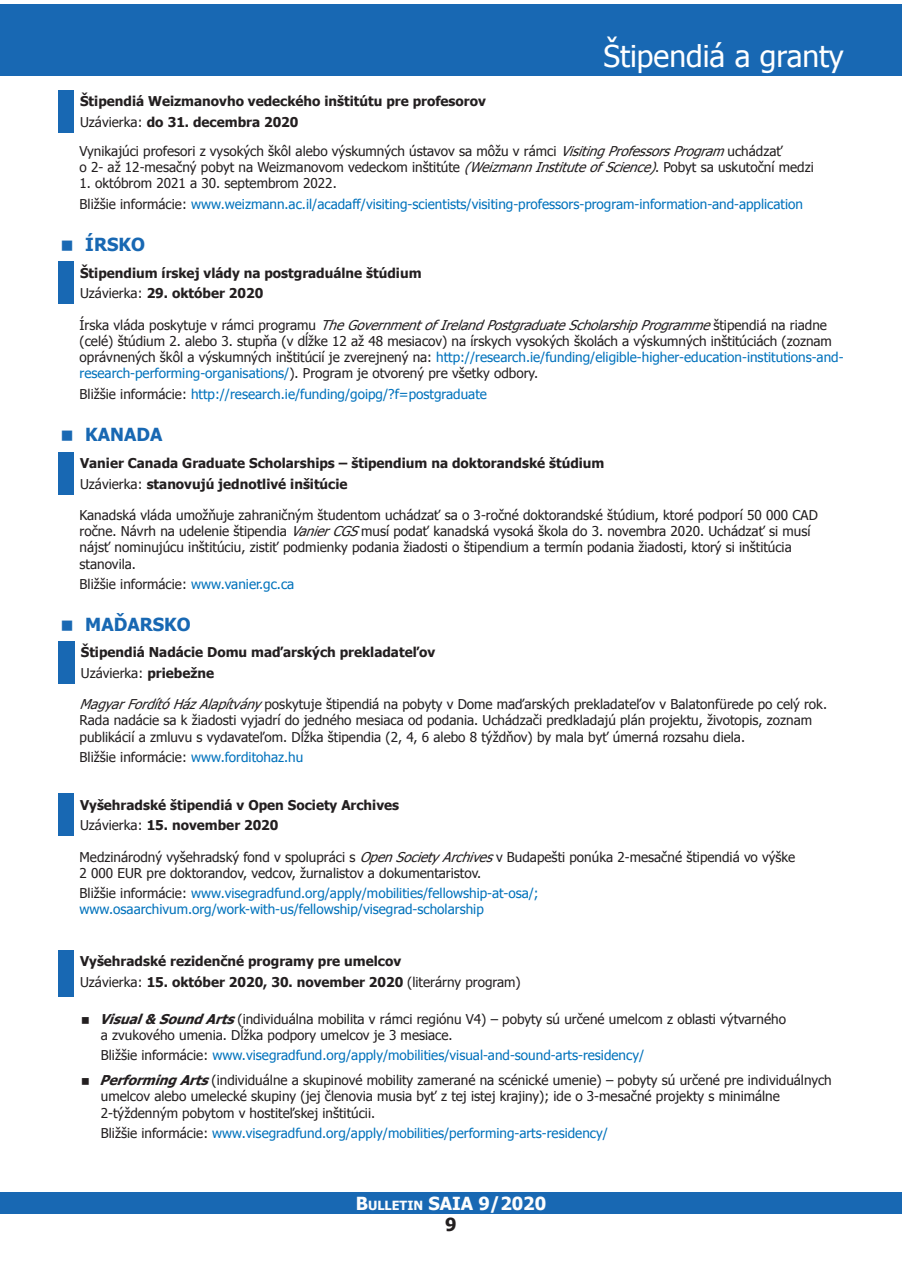
<style>
.page{position:relative;width:902px;height:1272px;background:#fff}
.page>*{position:absolute;margin:0;border:0;box-sizing:border-box;transform-origin:0 0}
.t1{font:30px "Tahoma";color:#fff}
.t2{font:700 18px "Tahoma";color:#1868b3}
.t3{font:700 18px "Tahoma";color:#fdfdfd}
.t4{font:700 18px "Tahoma";color:#231f20}
.t5{font:13.5px/16.2px "Tahoma";color:#231f20}
.t6{font:700 13.5px/20.4px "Tahoma";color:#231f20}
.t7{font:13.5px/20.4px "Tahoma";color:#0072bc}
.s1{font-weight:400}
.s2{font-style:italic}
.s3{color:#231f20}
.s4{color:#0072bc}
.s5{font-weight:700;font-style:italic}
.s6{font-size:12.6px}
.s7{color:#fff}
</style>
<div class="page">
<div style="left:0;top:1192px;width:901px;height:21px;background:#1868b3"></div>
<div style="left:0;top:4px;width:901px;height:72px;background:#1868b3"></div>
<div style="left:58px;top:90px;width:16px;height:43px;background:#1868b3"></div>
<div style="left:58px;top:261px;width:16px;height:43px;background:#1868b3"></div>
<div style="left:58px;top:452px;width:16px;height:42px;background:#1868b3"></div>
<div style="left:58px;top:640px;width:17px;height:43px;background:#1868b3"></div>
<div style="left:58px;top:793px;width:16px;height:43px;background:#1868b3"></div>
<div style="left:58px;top:949px;width:16px;height:47px;background:#1868b3"></div>
<h1 class="t1" style="left:603px;top:36px;width:242px">Štipendiá a granty</h1>
<p class="t6" style="left:80px;top:90px;width:407px">Štipendiá Weizmanovho vedeckého inštitútu pre profesorov<br><span class="s1">Uzávierka:</span> do 31. decembra 2020</p>
<p class="t5" style="left:80px;top:142px;width:735px">Vynikajúci profesori z vysokých škôl alebo výskumných ústavov sa môžu v rámci <span class="s2">VisitingProfessorsProgram</span>uchádzať<br>o 2- až 12-mesačný pobyt na Weizmanovom vedeckom inštitúte <span class="s2">(WeizmannInstituteofScience)</span>. Pobyt sa uskutoční medzi</p>
<p class="t7" style="left:80px;top:172px;width:724px"><span class="s3">1. októbrom 2021 a 30. septembrom 2022.<br>Bližšie informácie:</span> www.weizmann.ac.il/acadaff/visiting-scientists/visiting-professors-program-information-and-application</p>
<h2 class="t2" style="left:85px;top:232px;width:61px">ÍRSKO</h2>
<p class="t6" style="left:80px;top:262px;width:343px">Štipendium írskej vlády na postgraduálne štúdium<br><span class="s1">Uzávierka:</span> 29. október 2020</p>
<p class="t5" style="left:80px;top:316px;width:765px">Í r s k a v l á d a p o s k y t u j e v r á m c i p r o g r a m u <span class="s2">TheGovernmentofIrelandPostgraduateScholarshipProgramme</span>š t i p e n d i á n a r i a d n e (celé) štúdium 2. alebo 3. stupňa (v dĺžke 12 až 48 mesiacov) na írskych vysokých školách a výskumných inštitúciách (zoznam oprávnených škôl a výskumných inštitúcií je zverejnený na: <span class="s4">http://research.ie/funding/eligible-higher-education-institutions-and&shy;research-performing-organisations/</span>). Program je otvorený pre všetky odbory.</p>
<p class="t7" style="left:80px;top:383px;width:409px"><span class="s3">Bližšie informácie:</span> http://research.ie/funding/goipg/?f=postgraduate</p>
<h2 class="t2" style="left:85px;top:422px;width:79px">KANADA</h2>
<p class="t6" style="left:80px;top:452px;width:526px">Vanier Canada Graduate Scholarships – štipendium na doktorandské štúdium<br><span class="s1">Uzávierka:</span> stanovujú jednotlivé inšitúcie</p>
<p class="t5" style="left:80px;top:506px;width:739px">Kanadská vláda umožňuje zahraničným študentom uchádzať sa o 3-ročné doktorandské štúdium, ktoré podporí 50 000 CAD ročne. Návrh na udelenie štipendia <span class="s2">VanierCGS</span>musí podať kanadská vysoká škola do 3. novembra 2020. Uchádzať si musí nájsť nominujúcu inštitúciu, zistiť podmienky podania žiadosti o štipendium a termín podania žiadosti, ktorý si inštitúcia stanovila.</p>
<p class="t5" style="left:80px;top:575px;width:216px">Bližšie informácie: <span class="s4">www.vanier.gc.ca</span></p>
<h2 class="t2" style="left:85px;top:611px;width:107px">MAĎARSKO</h2>
<p class="t6" style="left:81px;top:641px;width:356px">Štipendiá Nadácie Domu maďarských prekladateľov<br><span class="s1">Uzávierka:</span> priebežne</p>
<p class="t5" style="left:80px;top:695px;width:749px"><span class="s2">MagyarFordítóHázAlapítvány</span> poskytuje štipendiá na pobyty v Dome maďarských prekladateľov v Balatonfürede po celý rok.<br>Rada nadácie sa k žiadosti vyjadrí do jedného mesiaca od podania. Uchádzači predkladajú plán projektu, životopis, zoznam publikácií a zmluvu s vydavateľom. Dĺžka štipendia (2, 4, 6 alebo 8 týždňov) by mala byť úmerná rozsahu diela.</p>
<p class="t5" style="left:80px;top:748px;width:225px">Bližšie informácie: <span class="s4">www.forditohaz.hu</span></p>
<p class="t6" style="left:80px;top:793px;width:320px">Vyšehradské štipendiá v Open Society Archives<br><span class="s1">Uzávierka:</span> 15. november 2020</p>
<p class="t5" style="left:80px;top:847px;width:717px">Medzinárodný vyšehradský fond v spolupráci s <span class="s2">OpenSociety Archives</span>v Budapešti ponúka 2-mesačné štipendiá vo výške<br>2 000 EUR pre doktorandov, vedcov, žurnalistov a dokumentaristov.</p>
<p class="t7" style="left:80px;top:884px;width:460px;line-height:16.2px"><span class="s3">Bližšie informácie:</span> www.visegradfund.org/apply/mobilities/fellowship-at-osa/; www.osaarchivum.org/work-with-us/fellowship/visegrad-scholarship</p>
<p class="t6" style="left:80px;top:950px;width:442px">Vyšehradské rezidenčné programy pre umelcov<br><span class="s1">Uzávierka:</span> 15. október 2020, 30. november 2020 <span class="s1">(literárny program)</span></p>
<p class="t5" style="left:99px;top:1010px;width:688px"><span class="s5">Visual&amp;SoundArts</span>(individuálna mobilita v rámci regiónu V4) – pobyty sú určené umelcom z oblasti výtvarného a zvukového umenia. Dĺžka podpory umelcov je 3 mesiace.</p>
<p class="t5" style="left:99px;top:1042px;width:733px;line-height:24.8px">Bližšie informácie: <span class="s4">www.visegradfund.org/apply/mobilities/visual-and-sound-arts-residency/<br></span><span class="s5">PerformingArts</span>(individuálne a skupinové mobility zamerané na scénické umenie) – pobyty sú určené pre individuálnych</p>
<p class="t5" style="left:101px;top:1087px;width:680px">umelcov alebo umelecké skupiny (jej členovia musia byť z tej istej krajiny); ide o 3-mesačné projekty s minimálne<br>2-týždenným pobytom v hostiteľskej inštitúcii.</p>
<p class="t7" style="left:101px;top:1122px;width:508px"><span class="s3">Bližšie informácie:</span> www.visegradfund.org/apply/mobilities/performing-arts-residency/</p>
<h2 class="t3" style="left:356px;top:1190px;width:192px">B<span class="s6">ULLETIN</span> SAIA <span class="s7">9</span>/2020</h2>
<h2 class="t4" style="left:445px;top:1211px;width:13px">9</h2>
</div>
